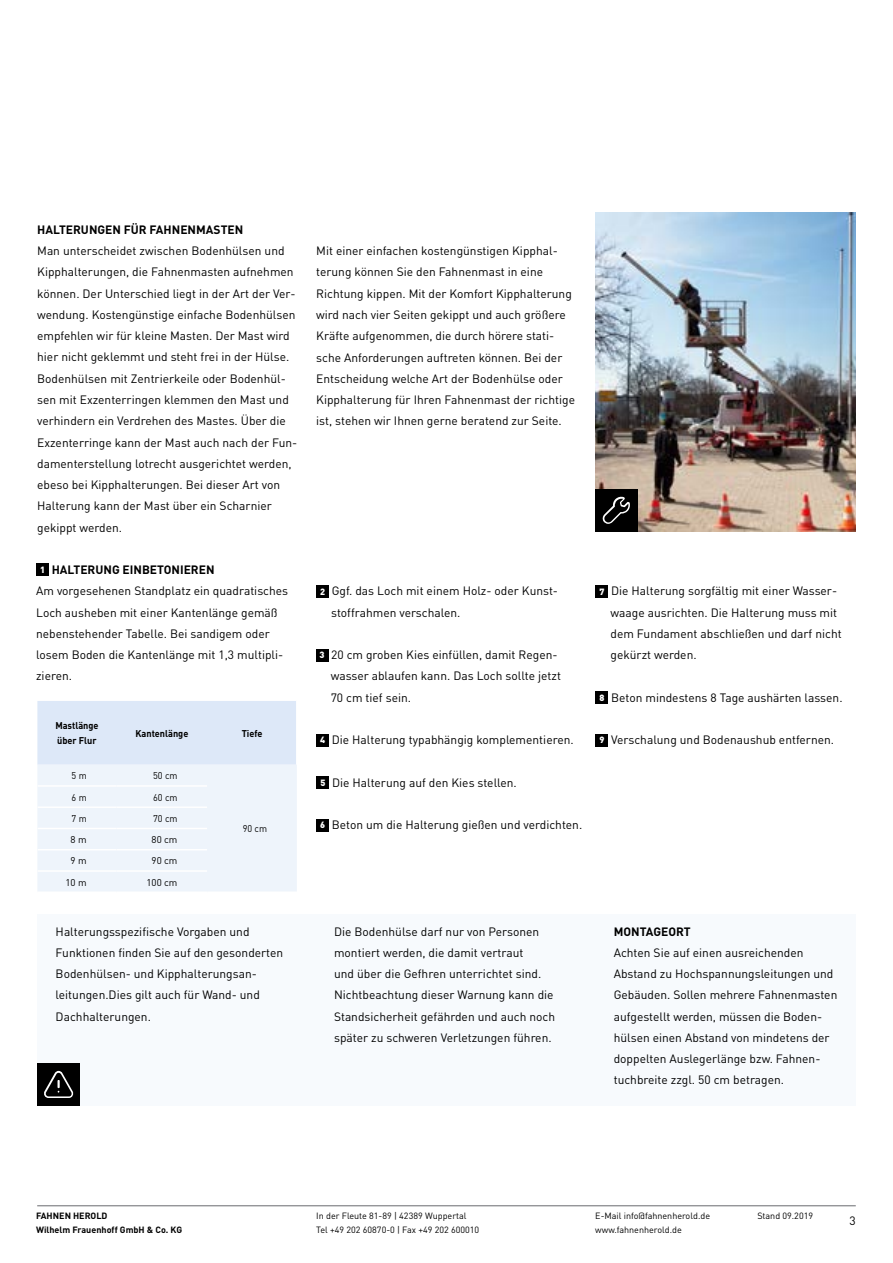
<style>
.page{position:relative;width:893px;height:1263px;background:#fff}
.page>*{position:absolute;margin:0;border:0;box-sizing:border-box;transform-origin:0 0}
.t1{font:12px/21.3px "DIN";color:#000}
.t2{font:700 12px "DIN";color:#000}
.t3{font:700 9.75px/14.9px "DIN";color:#000;scale:.94 1}
.t4{font:9.75px "DIN";color:#000;scale:.94 1}
.t5{font:9.75px "DIN";color:#000}
.t6{font:9px/13.5px "DIN";color:#000}
.t7{font:700 9px/13.5px "DIN";color:#000}
.s1{font-weight:900;font-size:9px;color:#fff}
.s2{font-weight:700}
</style>
<div class="page">
<hr style="left:37px;top:1205px;width:819px;height:1px;background:#696a6f">
<div style="left:37px;top:914px;width:819px;height:192px;background:#f7fafd"></div>
<img style="left:596px;top:213px;width:260px;height:318px">
<div style="left:37px;top:1063px;width:43px;height:43px;background:#000"></div>
<div style="left:596px;top:489px;width:42px;height:42px;background:#000"></div>
<svg style="left:602px;top:496px;width:28px;height:28px"></svg>
<div style="left:36px;top:564px;width:13px;height:12px;background:#000"></div>
<div style="left:316px;top:585px;width:13px;height:13px;background:#000"></div>
<div style="left:316px;top:649px;width:12px;height:12px;background:#000"></div>
<div style="left:316px;top:819px;width:13px;height:12px;background:#000"></div>
<div style="left:316px;top:734px;width:13px;height:12px;background:#000"></div>
<div style="left:596px;top:585px;width:12px;height:13px;background:#000"></div>
<div style="left:316px;top:776px;width:13px;height:13px;background:#000"></div>
<div style="left:596px;top:691px;width:12px;height:13px;background:#000"></div>
<div style="left:596px;top:734px;width:12px;height:12px;background:#000"></div>
<svg style="left:44px;top:1071px;width:29px;height:27px"></svg>
<svg style="left:37px;top:701px;width:260px;height:190px;background:#e8eff9"></svg>
<hr style="left:38px;top:785px;width:78px;height:2px;background:#fff">
<hr style="left:116px;top:785px;width:91px;height:2px;background:#fff">
<hr style="left:38px;top:806px;width:78px;height:2px;background:#fff">
<hr style="left:116px;top:806px;width:91px;height:2px;background:#fff">
<hr style="left:38px;top:828px;width:78px;height:1px;background:#fff">
<hr style="left:116px;top:828px;width:91px;height:1px;background:#fff">
<hr style="left:38px;top:849px;width:78px;height:1px;background:#fff">
<hr style="left:116px;top:849px;width:91px;height:1px;background:#fff">
<hr style="left:38px;top:870px;width:78px;height:2px;background:#fff">
<hr style="left:116px;top:870px;width:91px;height:2px;background:#fff">
<hr style="left:296px;top:701px;width:2px;height:64px;background:#fff">
<p class="t2" style="left:37px;top:222px;width:208px">HALTERUNGEN FÜR FAHNENMASTEN</p>
<p class="t1" style="left:37px;top:240px;width:262px">Man unterscheidet zwischen Bodenhülsen und Kipphalterungen, die Fahnenmasten aufnehmen können. Der Unterschied liegt in der Art der Ver&shy;wendung. Kostengünstige einfache Bodenhülsen empfehlen wir für kleine Masten. Der Mast wird hier nicht geklemmt und steht frei in der Hülse.<br>Bodenhülsen mit Zentrierkeile oder Bodenhül&shy;sen mit Exzenterringen klemmen den Mast und verhindern ein Verdrehen des Mastes. Über die Exzenterringe kann der Mast auch nach der Fun&shy;damenterstellung lotrecht ausgerichtet werden, ebeso bei Kipphalterungen. Bei dieser Art von Halterung kann der Mast über ein Scharnier gekippt werden.</p>
<p class="t1" style="left:316px;top:240px;width:260px">Mit einer einfachen kostengünstigen Kipphal&shy;terung können Sie den Fahnenmast in eine Richtung kippen. Mit der Komfort Kipphalterung wird nach vier Seiten gekippt und auch größere Kräfte aufgenommen, die durch hörere stati&shy;sche Anforderungen auftreten können. Bei der Entscheidung welche Art der Bodenhülse oder Kipphalterung für Ihren Fahnenmast der richtige ist, stehen wir Ihnen gerne beratend zur Seite.</p>
<p class="t1" style="left:36px;top:559px;width:254px;text-indent:4px"><span class="s1">1</span> <span class="s2">HALTERUNG EINBETONIEREN<br></span>Am vorgesehenen Standplatz ein quadratisches Loch ausheben mit einer Kantenlänge gemäß nebenstehender Tabelle. Bei sandigem oder losem Boden die Kantenlänge mit 1,3 multipli&shy;zieren.</p>
<p class="t1" style="left:331px;top:580px;width:228px;text-indent:-11px"><span class="s1">2</span> Ggf. das Loch mit einem Holz- oder Kunst&shy;stoffrahmen verschalen.</p>
<p class="t1" style="left:331px;top:644px;width:232px;text-indent:-11px"><span class="s1">3</span> 20 cm groben Kies einfüllen, damit Regen&shy;wasser ablaufen kann. Das Loch sollte jetzt<br>70 cm tief sein.</p>
<p class="t3" style="left:55px;top:718px;width:47px">Mastlänge über Flur</p>
<p class="t3" style="left:135px;top:725px;width:58px">Kantenlänge</p>
<p class="t3" style="left:242px;top:725px;width:24px">Tiefe</p>
<p class="t4" style="left:72px;top:769px;width:18px">5 m</p>
<p class="t4" style="left:153px;top:769px;width:27px">50 cm</p>
<p class="t4" style="left:72px;top:791px;width:18px">6 m</p>
<p class="t4" style="left:153px;top:791px;width:27px">60 cm</p>
<p class="t4" style="left:72px;top:812px;width:18px">7 m</p>
<p class="t4" style="left:153px;top:812px;width:27px">70 cm</p>
<p class="t5" style="left:71px;top:833px;width:18px">8 m</p>
<p class="t5" style="left:152px;top:833px;width:27px">80 cm</p>
<p class="t5" style="left:71px;top:855px;width:18px">9 m</p>
<p class="t5" style="left:152px;top:855px;width:27px">90 cm</p>
<p class="t5" style="left:66px;top:876px;width:23px">10 m</p>
<p class="t5" style="left:147px;top:876px;width:33px">100 cm</p>
<p class="t4" style="left:243px;top:822px;width:27px">90 cm</p>
<p class="t1" style="left:320px;top:729px;width:255px"><span class="s1">4</span> Die Halterung typabhängig komplementieren.</p>
<p class="t1" style="left:320px;top:771px;width:198px"><span class="s1">5</span> Die Halterung auf den Kies stellen.</p>
<p class="t1" style="left:320px;top:814px;width:264px"><span class="s1">6</span> Beton um die Halterung gießen und verdichten.</p>
<p class="t1" style="left:611px;top:580px;width:233px;text-indent:-11px"><span class="s1">7</span> Die Halterung sorgfältig mit einer Wasser&shy;waage ausrichten. Die Halterung muss mit dem Fundament abschließen und darf nicht gekürzt werden.</p>
<p class="t1" style="left:599px;top:686px;width:245px"><span class="s1">8</span> Beton mindestens 8 Tage aushärten lassen.</p>
<p class="t1" style="left:599px;top:729px;width:236px"><span class="s1">9</span> Verschalung und Bodenaushub entfernen.</p>
<p class="t1" style="left:56px;top:920px;width:229px">Halterungsspezifische Vorgaben und Funktionen finden Sie auf den gesonderten Bodenhülsen- und Kipphalterungsan&shy;leitungen.Dies gilt auch für Wand- und Dachhalterungen.</p>
<p class="t1" style="left:334px;top:920px;width:223px">Die Bodenhülse darf nur von Personen montiert werden, die damit vertraut<br>und über die Gefhren unterrichtet sind.<br>Nichtbeachtung dieser Warnung kann die Standsicherheit gefährden und auch noch später zu schweren Verletzungen führen.</p>
<p class="t2" style="left:614px;top:923px;width:79px">MONTAGEORT</p>
<p class="t1" style="left:614px;top:942px;width:225px">Achten Sie auf einen ausreichenden Abstand zu Hochspannungsleitungen und Gebäuden. Sollen mehrere Fahnenmasten aufgestellt werden, müssen die Boden&shy;hülsen einen Abstand von mindetens der doppelten Auslegerlänge bzw. Fahnen&shy;tuchbreite zzgl. 50 cm betragen.</p>
<p class="t7" style="left:36px;top:1209px;width:148px">FAHNEN HEROLD<br>Wilhelm Frauenhoff GmbH &amp; Co. KG</p>
<p class="t6" style="left:316px;top:1209px;width:165px">In der Fleute 81-89 | 42389 Wuppertal<br>Tel +49 202 60870-0 | Fax +49 202 600010</p>
<p class="t6" style="left:595px;top:1209px;width:116px">E-Mail info@fahnenherold.de</p>
<p class="t6" style="left:757px;top:1209px;width:57px">Stand 09.2019</p>
<p class="t6" style="left:595px;top:1222px;width:88px">www.fahnenherold.de</p>
<p class="t1" style="left:849px;top:1209px;width:8px">3</p>
</div>
